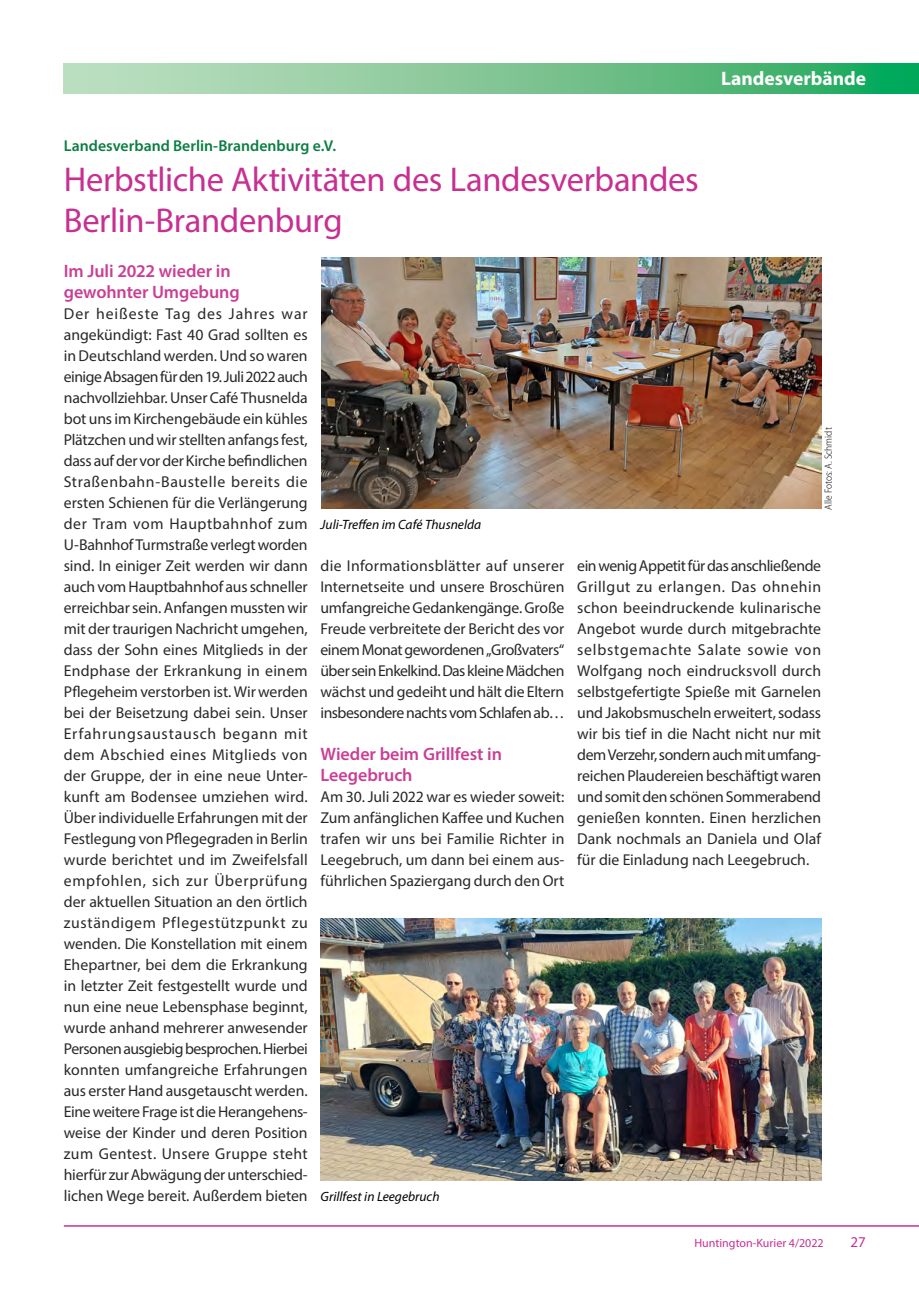
<style>
.page{position:relative;width:919px;height:1289px;background:#fff}
.page>*{position:absolute;margin:0;border:0;box-sizing:border-box;transform-origin:0 0}
.t1{font:34.5px/40.5px "Myriad Pro";letter-spacing:-.01em;color:#c73091}
.t2{font:700 19.5px "Myriad Pro";color:#fff}
.t3{font:600 18px/21px "Myriad Pro";letter-spacing:-.005em;color:#c93f95}
.t4{font:15.75px/21px "Myriad Pro";letter-spacing:-.005em;color:#292829;text-align:justify}
.t5{font:600 15.75px "Myriad Pro";color:#0b7e43}
.t6{font:15px "Myriad Pro";color:#c73091}
.t7{font:italic 13.5px "Myriad Pro";color:#000}
.t8{font:12px "Myriad Pro";color:#c73091}
.t9{font:300 semi-condensed 10.5px "Myriad Pro";color:#000}
</style>
<div class="page">
<hr style="left:64px;top:1225px;width:854px;height:1px;background:#c73091">
<svg style="left:64px;top:64px;width:854px;height:30px"></svg>
<img style="left:321px;top:257px;width:500px;height:251px">
<img style="left:320px;top:918px;width:501px;height:262px">
<p class="t2" style="left:721px;top:65px;width:146px">Landesverbände</p>
<p class="t5" style="left:64px;top:135px;width:274px">Landesverband Berlin-Brandenburg e.V.</p>
<h1 class="t1" style="left:64px;top:159px;width:636px">Herbstliche Aktivitäten des Landesverbandes<br>Berlin-Brandenburg</h1>
<p class="t3" style="left:64px;top:260px;width:177px">Im Juli 2022 wieder in gewohnter Umgebung</p>
<p class="t4" style="left:64px;top:303px;width:245px">Der heißeste Tag des Jahres war angekündigt: Fast 40 Grad sollten es in Deutschland werden. Und so waren einige Absagen für den 19. Juli 2022 auch nachvollziehbar. Unser Café Thusnelda bot uns im Kirchengebäude ein kühles Plätzchen und wir stellten anfangs fest, dass auf der vor der Kirche befindlichen Straßenbahn-Baustelle bereits die ersten Schienen für die Verlängerung der Tram vom Hauptbahnhof zum U-Bahnhof Turmstraße verlegt worden sind. In einiger Zeit werden wir dann auch vom Hauptbahnhof aus schneller erreichbar sein. Anfangen mussten wir mit der traurigen Nachricht umgehen, dass der Sohn eines Mitglieds in der Endphase der Erkrankung in einem Pflegeheim verstorben ist. Wir werden bei der Beisetzung dabei sein. Unser Erfahrungsaustausch begann mit dem Abschied eines Mitglieds von der Gruppe, der in eine neue Unter&shy;kunft am Bodensee umziehen wird.<br>Über individuelle Erfahrungen mit der Festlegung von Pflegegraden in Berlin wurde berichtet und im Zweifelsfall empfohlen, sich zur Überprüfung der aktuellen Situation an den örtlich zuständigem Pflegestützpunkt zu wenden. Die Konstellation mit einem Ehepartner, bei dem die Erkrankung in letzter Zeit festgestellt wurde und nun eine neue Lebensphase beginnt, wurde anhand mehrerer anwesender Personen ausgiebig besprochen. Hierbei konnten umfangreiche Erfahrungen aus erster Hand ausgetauscht werden.<br>Eine weitere Frage ist die Herangehens&shy;weise der Kinder und deren Position zum Gentest. Unsere Gruppe steht hierfür zur Abwägung der unterschied&shy;lichen Wege bereit. Außerdem bieten</p>
<p class="t9" style="left:822px;top:510px;width:84px;rotate:-90deg">Alle Fotos: A. Schmidt</p>
<p class="t7" style="left:320px;top:516px;width:162px">Juli-Treffen im Café Thusnelda</p>
<p class="t4" style="left:320px;top:555px;width:245px">die Informationsblätter auf unserer Internetseite und unsere Broschüren umfangreiche Gedankengänge. Große Freude verbreitete der Bericht des vor einem Monat gewordenen „Großvaters“ über sein Enkelkind. Das kleine Mädchen wächst und gedeiht und hält die Eltern insbesondere nachts vom Schlafen ab…</p>
<p class="t3" style="left:320px;top:743px;width:183px">Wieder beim Grillfest in<br>Leegebruch</p>
<p class="t4" style="left:320px;top:786px;width:245px">Am 30. Juli 2022 war es wieder soweit:<br>Zum anfänglichen Kaffee und Kuchen trafen wir uns bei Familie Richter in Leegebruch, um dann bei einem aus&shy;führlichen Spaziergang durch den Ort</p>
<p class="t4" style="left:577px;top:555px;width:245px">ein wenig Appetit für das anschließende Grillgut zu erlangen. Das ohnehin schon beeindruckende kulinarische Angebot wurde durch mitgebrachte selbstgemachte Salate sowie von Wolfgang noch eindrucksvoll durch selbstgefertigte Spieße mit Garnelen und Jakobsmuscheln erweitert, sodass wir bis tief in die Nacht nicht nur mit dem Verzehr, sondern auch mit umfang&shy;reichen Plaudereien beschäftigt waren und somit den schönen Sommerabend genießen konnten. Einen herzlichen Dank nochmals an Daniela und Olaf für die Einladung nach Leegebruch.</p>
<p class="t7" style="left:320px;top:1188px;width:120px">Grillfest in Leegebruch</p>
<p class="t8" style="left:694px;top:1235px;width:131px">Huntington-Kurier 4/2022</p>
<p class="t6" style="left:850px;top:1232px;width:17px">27</p>
</div>
